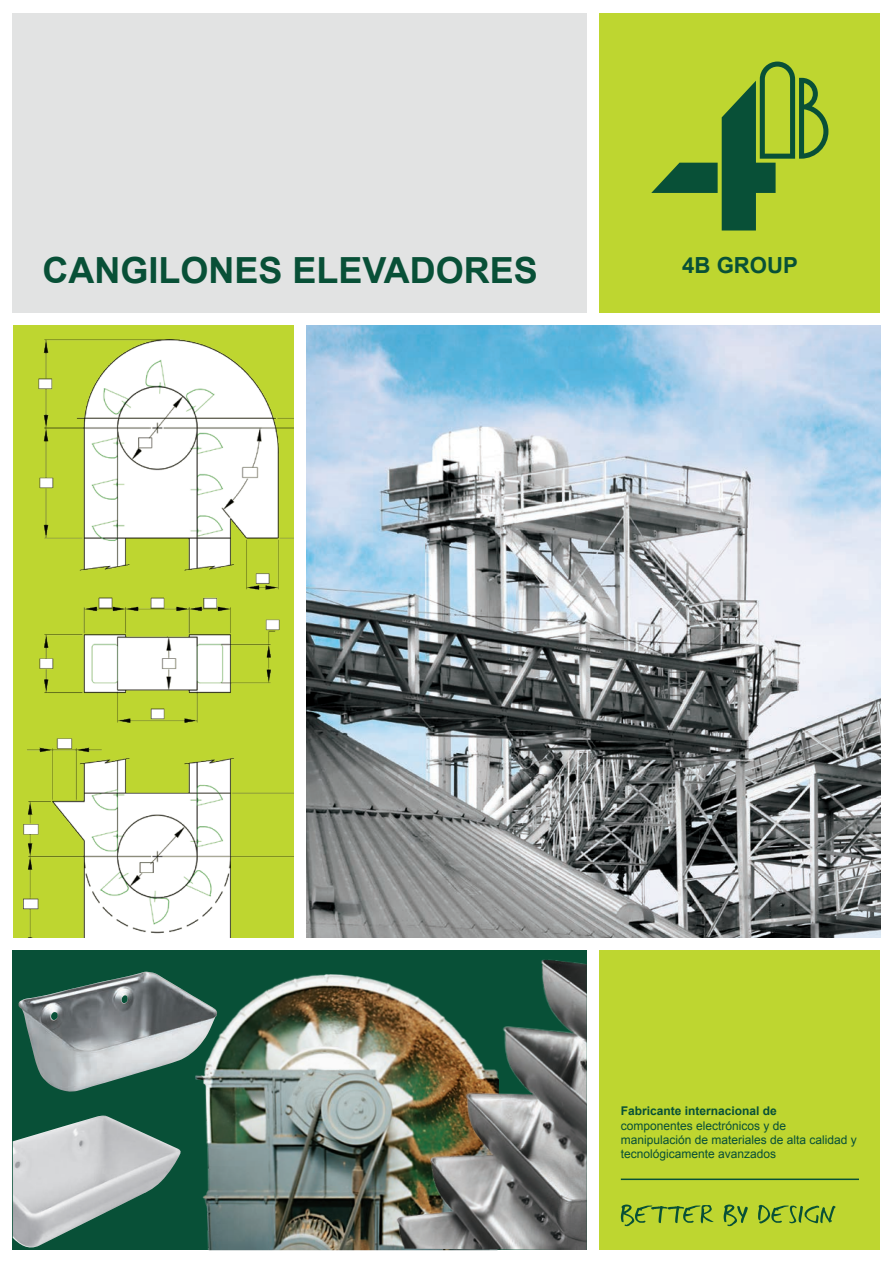
<style>
.page{position:relative;width:893px;height:1263px;background:#fff}
.page>*{position:absolute;margin:0;border:0;box-sizing:border-box;transform-origin:0 0}
.t1{font:700 36px "Arial";color:#085037}
.t2{font:700 22.2px "Arial";color:#085037}
.t3{font:12px/14.4px "Arial";color:#085037}
.s1{font-weight:700}
</style>
<div class="page">
<div style="left:13px;top:950px;width:574px;height:300px;background:#085037"></div>
<img style="left:18px;top:975px;width:112px;height:117px">
<img style="left:130px;top:971px;width:267px;height:279px">
<img style="left:397px;top:959px;width:190px;height:291px">
<img style="left:13px;top:1115px;width:170px;height:135px">
<div style="left:13px;top:13px;width:574px;height:300px;background:#e2e3e3"></div>
<div style="left:600px;top:950px;width:280px;height:300px;background:#bed630"></div>
<svg style="left:758px;top:1205px;width:78px;height:18px"></svg>
<svg style="left:724px;top:1204px;width:24px;height:22px"></svg>
<svg style="left:621px;top:1204px;width:92px;height:22px"></svg>
<hr style="left:621px;top:1178px;width:238px;height:2px;background:#085037">
<div style="left:599px;top:13px;width:281px;height:300px;background:#bed630"></div>
<svg style="left:651px;top:62px;width:177px;height:168px"></svg>
<img style="left:306px;top:325px;width:574px;height:613px">
<div style="left:13px;top:325px;width:280px;height:613px;background:#bed630"></div>
<img style="left:23px;top:339px;width:270px;height:599px">
<p class="t1" style="left:43px;top:246px;width:497px">CANGILONES ELEVADORES</p>
<p class="t2" style="left:682px;top:251px;width:117px">4B GROUP</p>
<p class="t3" style="left:621px;top:1104px;width:238px"><span class="s1">Fabricante internacional de<br></span>componentes electrónicos y de manipulación de materiales de alta calidad y tecnológicamente avanzados</p>
</div>
